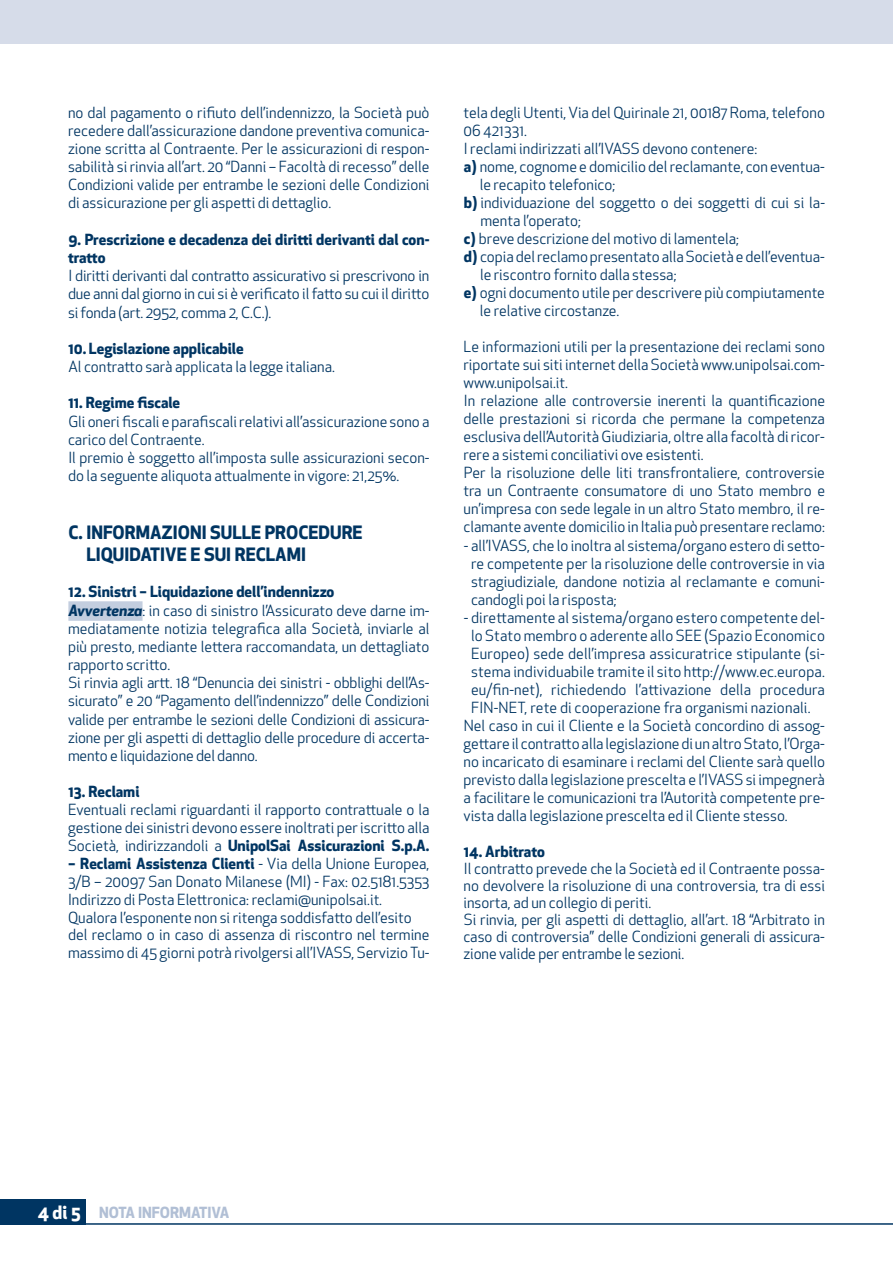
<style>
.page{position:relative;width:893px;height:1263px;background:#fff}
.page>*{position:absolute;margin:0;border:0;box-sizing:border-box;transform-origin:0 0}
.t1{font:700 18px/21.8px "Apex New";color:#003562}
.t2{font:15px/18.1px "Apex New";color:#003562}
.t3{font:700 15px/18.1px "Apex New";color:#003562}
.t4{font:700 15px "Apex New";color:#b1bfd5}
.s1{font-weight:700}
.s2{font-weight:700;font-style:italic}
.s3{font-size:18px;color:#fff}
</style>
<div class="page">
<div style="left:0;top:0;width:893px;height:43px;background:#d6dce9"></div>
<div style="left:0;top:1199px;width:85px;height:26px;background:#003562"></div>
<hr style="left:0;top:1223px;width:893px;height:2px;background:#003562">
<div style="left:68px;top:601px;width:75px;height:20px;background:#c3cedf"></div>
<p class="t2" style="left:68px;top:103px;width:363px;text-align:justify">no dal pagamento o rifiuto dell’indennizzo, la Società può recedere dall’assicurazione dandone preventiva comunica&shy;zione scritta al Contraente. Per le assicurazioni di respon&shy;sabilità si rinvia all’art. 20 “Danni – Facoltà di recesso” delle Condizioni valide per entrambe le sezioni delle Condizioni di assicurazione per gli aspetti di dettaglio.</p>
<p class="t3" style="left:68px;top:230px;width:363px">9. Prescrizione e decadenza dei diritti derivanti dal con&shy;tratto</p>
<p class="t2" style="left:68px;top:267px;width:363px;text-align:justify">I diritti derivanti dal contratto assicurativo si prescrivono in due anni dal giorno in cui si è verificato il fatto su cui il diritto si fonda (art. 2952, comma 2, C.C.).</p>
<p class="t3" style="left:68px;top:339px;width:177px">10. Legislazione applicabile</p>
<p class="t2" style="left:68px;top:358px;width:268px">Al contratto sarà applicata la legge italiana.</p>
<p class="t3" style="left:68px;top:393px;width:113px">11. Regime fiscale</p>
<p class="t2" style="left:68px;top:412px;width:363px">Gli oneri fiscali e parafiscali relativi all’assicurazione sono a carico del Contraente.<br>Il premio è soggetto all’imposta sulle assicurazioni secon&shy;do la seguente aliquota attualmente in vigore: 21,25%.</p>
<p class="t1" style="left:86px;top:521px;width:278px;text-indent:-18px">C. INFORMAZIONI SULLE PROCEDURE<br>LIQUIDATIVE E SUI RECLAMI</p>
<p class="t2" style="left:68px;top:583px;width:363px"><span class="s1">12. Sinistri – Liquidazione dell’indennizzo<br></span><span class="s2">Avvertenza</span>: in caso di sinistro l’Assicurato deve darne im&shy;mediatamente notizia telegrafica alla Società, inviarle al più presto, mediante lettera raccomandata, un dettagliato rapporto scritto.<br>Si rinvia agli artt. 18 “Denuncia dei sinistri - obblighi dell’As&shy;sicurato” e 20 “Pagamento dell’indennizzo” delle Condizioni valide per entrambe le sezioni delle Condizioni di assicura&shy;zione per gli aspetti di dettaglio delle procedure di accerta&shy;mento e liquidazione del danno.</p>
<p class="t3" style="left:68px;top:782px;width:73px">13. Reclami</p>
<p class="t2" style="left:68px;top:801px;width:363px;text-align:justify">Eventuali reclami riguardanti il rapporto contrattuale o la gestione dei sinistri devono essere inoltrati per iscritto alla Società, indirizzandoli a <span class="s1">UnipolSai Assicurazioni S.p.A.</span></p>
<p class="t2" style="left:68px;top:854px;width:363px"><span class="s1">– Reclami Assistenza Clienti</span> - Via della Unione Europea, 3/B – 20097 San Donato Milanese (MI) - Fax: 02.5181.5353<br>Indirizzo di Posta Elettronica: reclami@unipolsai.it.<br>Qualora l’esponente non si ritenga soddisfatto dell’esito del reclamo o in caso di assenza di riscontro nel termine massimo di 45 giorni potrà rivolgersi all’IVASS, Servizio Tu-</p>
<p class="t2" style="left:463px;top:103px;width:363px">tela degli Utenti, Via del Quirinale 21, 00187 Roma, telefono</p>
<p class="t2" style="left:463px;top:121px;width:65px">06 421331.</p>
<p class="t2" style="left:464px;top:139px;width:295px">I reclami indirizzati all’IVASS devono contenere:</p>
<p class="t2" style="left:464px;top:157px;width:363px"><span class="s1">a)</span> nome, cognome e domicilio del reclamante, con eventua-</p>
<p class="t2" style="left:480px;top:175px;width:137px">le recapito telefonico;</p>
<p class="t2" style="left:464px;top:193px;width:363px"><span class="s1">b)</span> individuazione del soggetto o dei soggetti di cui si la-</p>
<p class="t2" style="left:480px;top:211px;width:102px">menta l’operato;</p>
<p class="t2" style="left:464px;top:230px;width:277px"><span class="s1">c)</span> breve descrizione del motivo di lamentela;</p>
<p class="t2" style="left:464px;top:248px;width:362px"><span class="s1">d)</span> copia del reclamo presentato alla Società e dell’eventua-</p>
<p class="t2" style="left:480px;top:266px;width:198px">le riscontro fornito dalla stessa;</p>
<p class="t2" style="left:464px;top:284px;width:363px"><span class="s1">e)</span> ogni documento utile per descrivere più compiutamente</p>
<p class="t2" style="left:480px;top:302px;width:141px">le relative circostanze.</p>
<p class="t2" style="left:463px;top:338px;width:363px">Le informazioni utili per la presentazione dei reclami sono riportate sui siti internet della Società www.unipolsai.com&shy;www.unipolsai.it.<br>In relazione alle controversie inerenti la quantificazione delle prestazioni si ricorda che permane la competenza esclusiva dell’Autorità Giudiziaria, oltre alla facoltà di ricor&shy;rere a sistemi conciliativi ove esistenti.<br>Per la risoluzione delle liti transfrontaliere, controversie tra un Contraente consumatore di uno Stato membro e un’impresa con sede legale in un altro Stato membro, il re&shy;clamante avente domicilio in Italia può presentare reclamo:</p>
<p class="t2" style="left:471px;top:536px;width:355px;text-align:justify;text-indent:-7px">- all’IVASS, che lo inoltra al sistema/organo estero di setto&shy;re competente per la risoluzione delle controversie in via stragiudiziale, dandone notizia al reclamante e comuni&shy;candogli poi la risposta;</p>
<p class="t2" style="left:464px;top:608px;width:363px">- direttamente al sistema/organo estero competente del-</p>
<p class="t2" style="left:471px;top:626px;width:355px">lo Stato membro o aderente allo SEE (Spazio Economico</p>
<p class="t2" style="left:471px;top:644px;width:355px">Europeo) sede dell’impresa assicuratrice stipulante (si-</p>
<p class="t2" style="left:471px;top:662px;width:355px">stema individuabile tramite il sito http://www.ec.europa.</p>
<p class="t2" style="left:471px;top:680px;width:355px">eu/fin-net), richiedendo l’attivazione della procedura</p>
<p class="t2" style="left:471px;top:698px;width:341px">FIN-NET, rete di cooperazione fra organismi nazionali.</p>
<p class="t2" style="left:464px;top:717px;width:363px">Nel caso in cui il Cliente e la Società concordino di assog-</p>
<p class="t2" style="left:463px;top:735px;width:363px">gettare il contratto alla legislazione di un altro Stato, l’Orga-</p>
<p class="t2" style="left:463px;top:753px;width:363px">no incaricato di esaminare i reclami del Cliente sarà quello</p>
<p class="t2" style="left:463px;top:771px;width:363px">previsto dalla legislazione prescelta e l’IVASS si impegnerà</p>
<p class="t2" style="left:463px;top:789px;width:363px">a facilitare le comunicazioni tra l’Autorità competente pre-</p>
<p class="t2" style="left:463px;top:807px;width:326px">vista dalla legislazione prescelta ed il Cliente stesso.</p>
<p class="t3" style="left:464px;top:841px;width:83px">14. Arbitrato</p>
<p class="t2" style="left:463px;top:860px;width:363px;line-height:17px">Il contratto prevede che la Società ed il Contraente possa&shy;no devolvere la risoluzione di una controversia, tra di essi insorta, ad un collegio di periti.<br>Si rinvia, per gli aspetti di dettaglio, all’art. 18 “Arbitrato in caso di controversia” delle Condizioni generali di assicura&shy;zione valide per entrambe le sezioni.</p>
<p class="t4" style="left:38px;top:1201px;width:193px"><span class="s3">4 di 5</span> NOTA INFORMATIVA</p>
</div>
